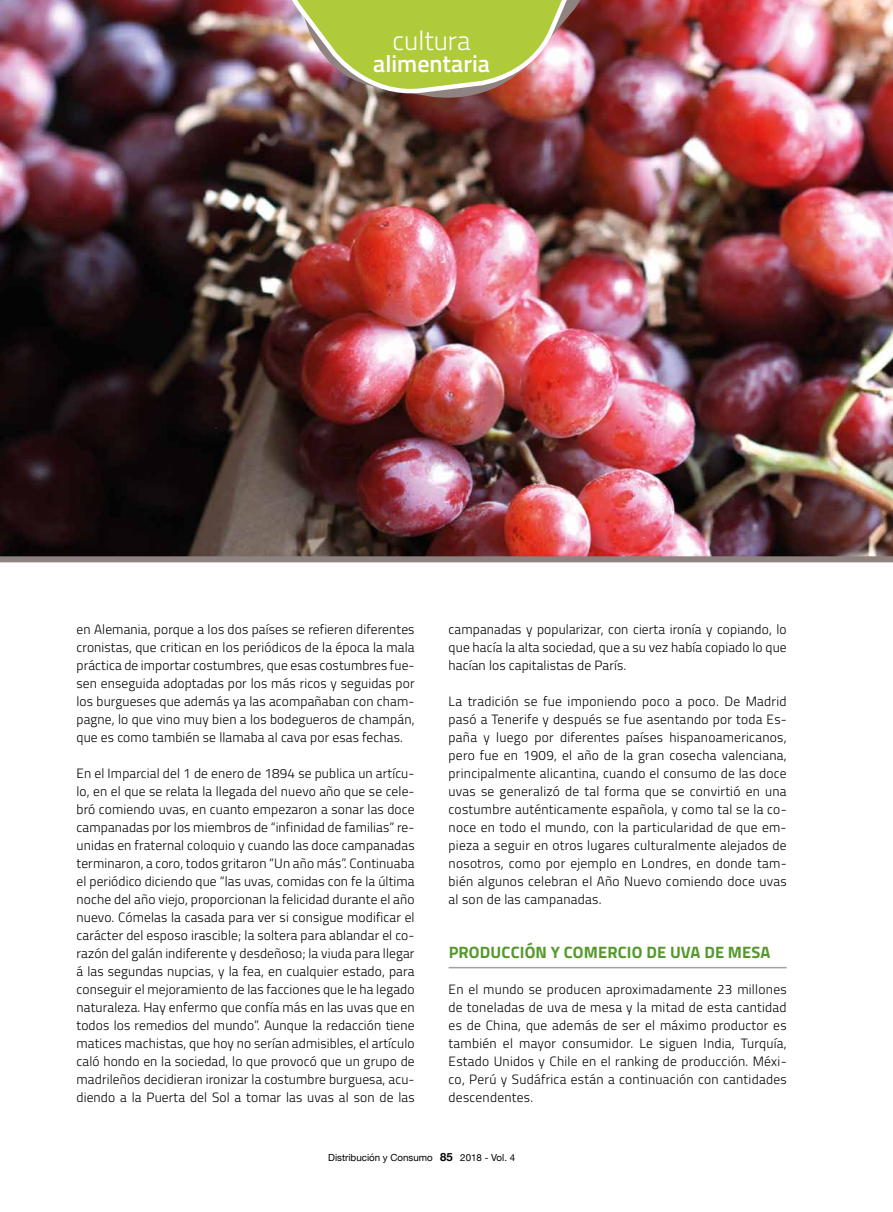
<style>
.page{position:relative;width:893px;height:1212px;background:#fff}
.page>*{position:absolute;margin:0;border:0;box-sizing:border-box;transform-origin:0 0}
.t1{font:300 27px "Titillium";color:#fff}
.t2{font:600 24px "Titillium";color:#fff}
.t3{font:700 16.5px "Titillium";letter-spacing:.01em;color:#549929}
.t4{font:300 13.5px/18px "Titillium";letter-spacing:.01em;color:#000;text-align:justify}
.t5{font:9.75px "Helvetica Neue";color:#000}
.s1{font-weight:700;font-size:11.25px}
</style>
<div class="page">
<hr style="left:449px;top:967px;width:338px;height:1px;background:#aa9f9d">
<img style="left:0;top:0;width:893px;height:556px">
<div style="left:0;top:556px;width:893px;height:6px;background:#8e8380"></div>
<img style="left:268px;top:0;width:332px;height:107px">
<h1 class="t1" style="left:393px;top:21px;width:80px">cultura</h1>
<h2 class="t2" style="left:373px;top:46px;width:118px">alimentaria</h2>
<p class="t4" style="left:77px;top:620px;width:340px">en Alemania, porque a los dos países se refieren diferentes cronistas, que critican en los periódicos de la época la mala práctica de importar costumbres, que esas costumbres fue&shy;sen enseguida adoptadas por los más ricos y seguidas por los burgueses que además ya las acompañaban con cham&shy;pagne, lo que vino muy bien a los bodegueros de champán, que es como también se llamaba al cava por esas fechas.</p>
<p class="t4" style="left:77px;top:764px;width:340px">En el Imparcial del 1 de enero de 1894 se publica un artícu&shy;lo, en el que se relata la llegada del nuevo año que se cele&shy;bró comiendo uvas, en cuanto empezaron a sonar las doce campanadas por los miembros de “infinidad de familias” re&shy;unidas en fraternal coloquio y cuando las doce campanadas terminaron, a coro, todos gritaron “Un año más”. Continuaba el periódico diciendo que “las uvas, comidas con fe la última noche del año viejo, proporcionan la felicidad durante el año nuevo. Cómelas la casada para ver si consigue modificar el carácter del esposo irascible; la soltera para ablandar el co&shy;razón del galán indiferente y desdeñoso; la viuda para llegar á las segundas nupcias, y la fea, en cualquier estado, para conseguir el mejoramiento de las facciones que le ha legado naturaleza. Hay enfermo que confía más en las uvas que en todos los remedios del mundo”. Aunque la redacción tiene matices machistas, que hoy no serían admisibles, el artículo caló hondo en la sociedad, lo que provocó que un grupo de madrileños decidieran ironizar la costumbre burguesa, acu&shy;diendo a la Puerta del Sol a tomar las uvas al son de las</p>
<p class="t4" style="left:449px;top:620px;width:340px">campanadas y popularizar, con cierta ironía y copiando, lo que hacía la alta sociedad, que a su vez había copiado lo que hacían los capitalistas de París.</p>
<p class="t4" style="left:449px;top:692px;width:340px">La tradición se fue imponiendo poco a poco. De Madrid pasó a Tenerife y después se fue asentando por toda Es&shy;paña y luego por diferentes países hispanoamericanos, pero fue en 1909, el año de la gran cosecha valenciana, principalmente alicantina, cuando el consumo de las doce uvas se generalizó de tal forma que se convirtió en una costumbre auténticamente española, y como tal se la co&shy;noce en todo el mundo, con la particularidad de que em&shy;pieza a seguir en otros lugares culturalmente alejados de nosotros, como por ejemplo en Londres, en donde tam&shy;bién algunos celebran el Año Nuevo comiendo doce uvas al son de las campanadas.</p>
<p class="t3" style="left:449px;top:940px;width:323px">PRODUCCIÓN Y COMERCIO DE UVA DE MESA</p>
<p class="t4" style="left:449px;top:980px;width:340px">En el mundo se producen aproximadamente 23 millones de toneladas de uva de mesa y la mitad de esta cantidad es de China, que además de ser el máximo productor es también el mayor consumidor. Le siguen India, Turquía, Estado Unidos y Chile en el ranking de producción. Méxi&shy;co, Perú y Sudáfrica están a continuación con cantidades descendentes.</p>
<p class="t5" style="left:328px;top:1150px;width:126px">Distribución y Consumo <span class="s1">85</span></p>
<p class="t5" style="left:460px;top:1150px;width:56px">2018 - Vol. 4</p>
</div>
